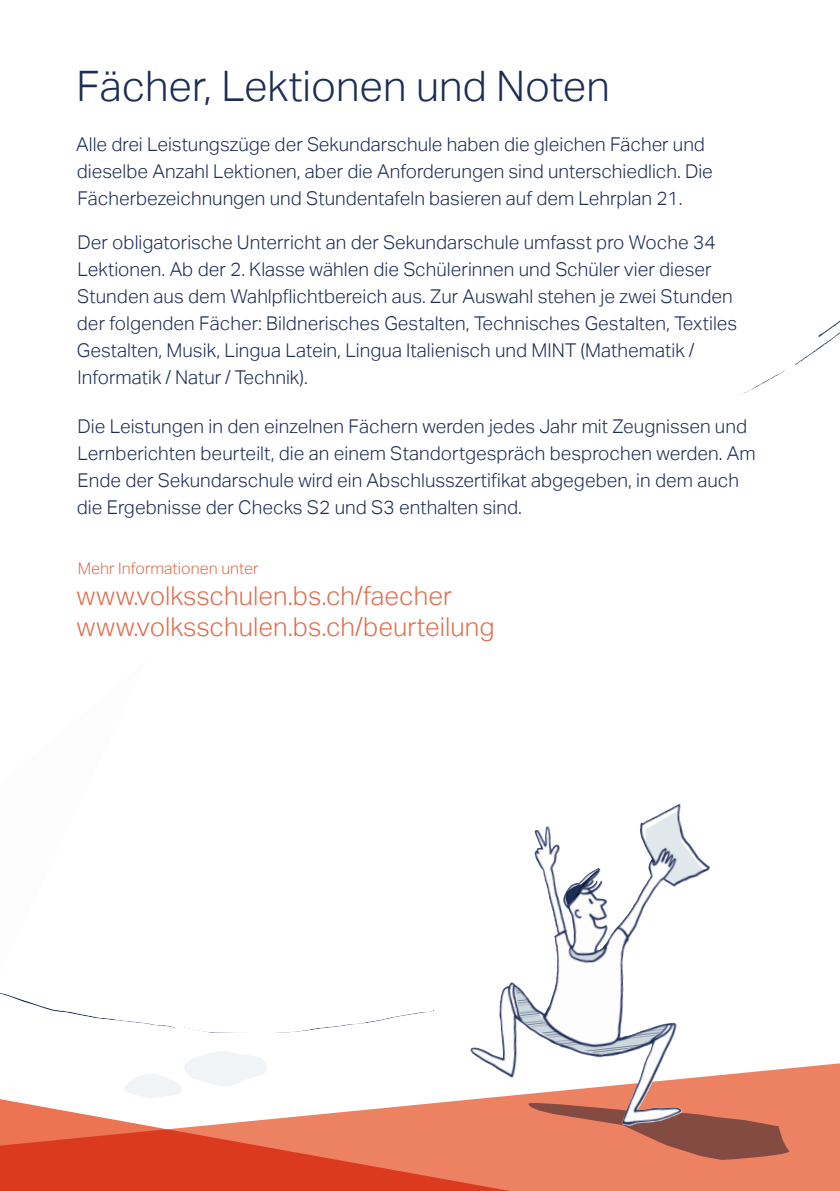
<style>
.page{position:relative;width:840px;height:1191px;background:#fff}
.page>*{position:absolute;margin:0;border:0;box-sizing:border-box;transform-origin:0 0}
.H4_Innentitel{font:300 42px "Aktiv Grotesk";color:#1c2e55}
.P_URL{font:300 26px "Aktiv Grotesk";letter-spacing:.005em;color:#de6e4e}
.P_Lauftext{font:300 19px/27px "Aktiv Grotesk";color:#1c2e55}
.H5_Introtext{font:300 19px/27px "Aktiv Grotesk";color:#1c2e55}
.P_Information_zu_URL{font:300 16px "Aktiv Grotesk";letter-spacing:.005em;color:#de6e4e}
</style>
<div class="page">
<svg style="left:0;top:1061px;width:839px;height:130px"></svg>
<svg style="left:528px;top:1100px;width:263px;height:60px;background:#c2705b"></svg>
<img style="left:597px;top:806px;width:78px;height:144px">
<svg style="left:563px;top:870px;width:36px;height:35px"></svg>
<img style="left:515px;top:987px;width:151px;height:67px">
<svg style="left:645px;top:812px;width:59px;height:71px"></svg>
<img style="left:0;top:993px;width:147px;height:82px">
<svg style="left:124px;top:1051px;width:143px;height:47px"></svg>
<img style="left:740px;top:370px;width:44px;height:25px">
<img style="left:794px;top:321px;width:45px;height:44px">
<svg style="left:570px;top:950px;width:34px;height:10px"></svg>
<h4 class="H4_Innentitel" style="left:76px;top:62px;width:534px">Fächer, Lektionen und Noten</h4>
<h5 class="H5_Introtext" style="left:76px;top:130px;width:638px">Alle drei Leistungszüge der Sekundarschule haben die gleichen Fächer und dieselbe Anzahl Lektionen, aber die Anforderungen sind unterschiedlich. Die<br>Fächerbezeichnungen und Stundentafeln basieren auf dem Lehrplan 21.</h5>
<p class="P_Lauftext" style="left:77px;top:228px;width:661px">Der obligatorische Unterricht an der Sekundarschule umfasst pro Woche 34<br>Lektionen. Ab der 2. Klasse wählen die Schülerinnen und Schüler vier dieser Stunden aus dem Wahlpflichtbereich aus. Zur Auswahl stehen je zwei Stunden der folgenden Fächer: Bildnerisches Gestalten, Technisches Gestalten, Textiles Gestalten, Musik, Lingua Latein, Lingua Italienisch und MINT (Mathematik / Informatik / Natur / Technik).</p>
<p class="P_Lauftext" style="left:77px;top:413px;width:680px">Die Leistungen in den einzelnen Fächern werden jedes Jahr mit Zeugnissen und Lernberichten beurteilt, die an einem Standortgespräch besprochen werden. Am Ende der Sekundarschule wird ein Abschlusszertifikat abgegeben, in dem auch die Ergebnisse der Checks S2 und S3 enthalten sind.</p>
<p class="P_Information_zu_URL" style="left:78px;top:559px;width:182px">Mehr Informationen unter</p>
<p class="P_URL" style="left:77px;top:581px;width:376px">www.volksschulen.bs.ch/faecher</p>
<p class="P_URL" style="left:77px;top:612px;width:419px">www.volksschulen.bs.ch/beurteilung</p>
</div>
